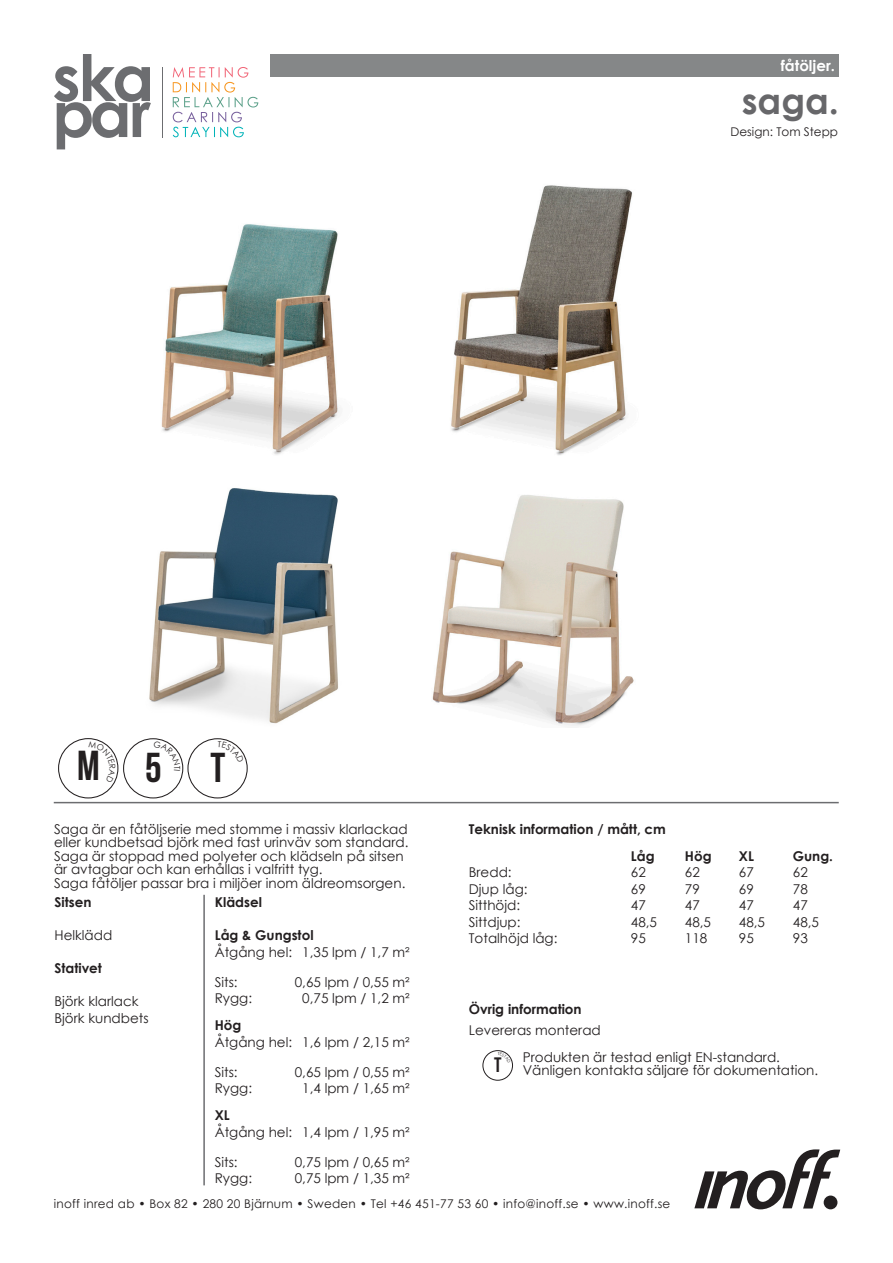
<style>
.page{position:relative;width:893px;height:1263px;background:#fff}
.page>*{position:absolute;margin:0;border:0;box-sizing:border-box;transform-origin:0 0}
.t1{font:41.85px "Bebas Neue";color:#231f20}
.t2{font:41.7px "Bebas Neue";color:#231f20}
.t3{font:700 36px "Century Gothic";color:#67676a}
.t4{font:20.85px "Bebas Neue";color:#231f20}
.t5{font:700 15px "Century Gothic";color:#fff}
.t6{font:13.5px/13.5px "Century Gothic";color:#231f20}
.t7{font:700 13.5px "Century Gothic";color:#231f20}
.t8{font:12px "Century Gothic";letter-spacing:.02em;color:#231f20}
.t9{font:12px "Century Gothic";color:#231f20}
.s1{font-weight:700}
</style>
<div class="page">
<svg style="left:694px;top:1149px;width:146px;height:60px"></svg>
<div style="left:270px;top:54px;width:569px;height:23px;background:#858788"></div>
<svg style="left:54px;top:54px;width:97px;height:95px"></svg>
<svg style="left:173px;top:67px;width:85px;height:70px"></svg>
<hr style="left:162px;top:67px;width:1px;height:70px;background:#6c6d70">
<img style="left:451px;top:185px;width:181px;height:270px">
<img style="left:161px;top:224px;width:179px;height:231px">
<hr style="left:54px;top:802px;width:785px;height:1px;background:#6c6d70">
<hr style="left:203px;top:895px;width:2px;height:290px;background:#6c6d70">
<img style="left:149px;top:488px;width:189px;height:236px">
<img style="left:432px;top:495px;width:202px;height:231px">
<div style="left:187px;top:738px;width:61px;height:60px;border:1px solid #231f20;border-radius:50%"></div>
<div style="left:123px;top:738px;width:60px;height:60px;border:1px solid #231f20;border-radius:50%"></div>
<div style="left:58px;top:738px;width:60px;height:60px;border:1px solid #231f20;border-radius:50%"></div>
<div style="left:483px;top:1050px;width:30px;height:30px;border:1px solid #231f20;border-radius:50%"></div>
<svg style="left:227px;top:741px;width:17px;height:15px"></svg>
<svg style="left:162px;top:741px;width:18px;height:18px"></svg>
<svg style="left:97px;top:741px;width:19px;height:42px"></svg>
<svg style="left:502px;top:1052px;width:9px;height:9px"></svg>
<p class="t1" style="left:77px;top:743px;width:24px">M</p>
<p class="t2" style="left:145px;top:745px;width:18px">5</p>
<p class="t2" style="left:211px;top:745px;width:16px">T</p>
<p class="t5" style="left:781px;top:55px;width:56px">fåtöljer.</p>
<h3 class="t3" style="left:742px;top:74px;width:99px">saga.</h3>
<p class="t9" style="left:730px;top:123px;width:109px">Design: Tom Stepp</p>
<p class="t6" style="left:54px;top:822px;width:356px">Saga är en fåtöljserie med stomme i massiv klarlackad eller kundbetsad björk med fast urinväv som standard.<br>Saga är stoppad med polyeter och klädseln på sitsen är avtagbar och kan erhållas i valfritt tyg.</p>
<p class="t6" style="left:54px;top:876px;width:353px">Saga fåtöljer passar bra i miljöer inom äldreomsorgen.</p>
<p class="t7" style="left:469px;top:819px;width:199px">Teknisk information / mått, cm</p>
<p class="t7" style="left:631px;top:845px;width:25px">Låg</p>
<p class="t7" style="left:685px;top:845px;width:28px">Hög</p>
<p class="t7" style="left:739px;top:845px;width:17px">XL</p>
<p class="t7" style="left:793px;top:845px;width:42px">Gung.</p>
<p class="t6" style="left:469px;top:865px;width:44px">Bredd:</p>
<p class="t6" style="left:631px;top:865px;width:16px">62</p>
<p class="t6" style="left:685px;top:865px;width:16px">62</p>
<p class="t6" style="left:739px;top:865px;width:16px">67</p>
<p class="t6" style="left:793px;top:865px;width:16px">62</p>
<p class="t6" style="left:469px;top:882px;width:60px">Djup låg:</p>
<p class="t6" style="left:631px;top:882px;width:16px">69</p>
<p class="t6" style="left:685px;top:882px;width:16px">79</p>
<p class="t6" style="left:739px;top:882px;width:16px">69</p>
<p class="t6" style="left:793px;top:882px;width:16px">78</p>
<p class="t6" style="left:469px;top:898px;width:53px">Sitthöjd:</p>
<p class="t6" style="left:631px;top:898px;width:16px">47</p>
<p class="t6" style="left:685px;top:898px;width:16px">47</p>
<p class="t6" style="left:739px;top:898px;width:16px">47</p>
<p class="t6" style="left:793px;top:898px;width:16px">47</p>
<p class="t6" style="left:469px;top:915px;width:53px">Sittdjup:</p>
<p class="t6" style="left:631px;top:915px;width:28px">48,5</p>
<p class="t6" style="left:685px;top:915px;width:28px">48,5</p>
<p class="t6" style="left:739px;top:915px;width:28px">48,5</p>
<p class="t6" style="left:793px;top:915px;width:28px">48,5</p>
<p class="t6" style="left:469px;top:931px;width:90px">Totalhöjd låg:</p>
<p class="t6" style="left:631px;top:931px;width:16px">95</p>
<p class="t6" style="left:685px;top:931px;width:24px">118</p>
<p class="t6" style="left:739px;top:931px;width:16px">95</p>
<p class="t6" style="left:793px;top:931px;width:16px">93</p>
<p class="t7" style="left:215px;top:892px;width:49px">Klädsel</p>
<p class="t7" style="left:215px;top:925px;width:100px">Låg &amp; Gungstol</p>
<p class="t6" style="left:215px;top:945px;width:196px">Åtgång hel: 1,35 lpm / 1,7 m²</p>
<p class="t6" style="left:215px;top:975px;width:24px">Sits:</p>
<p class="t6" style="left:295px;top:975px;width:116px">0,65 lpm / 0,55 m²</p>
<p class="t6" style="left:215px;top:991px;width:39px">Rygg:</p>
<p class="t6" style="left:302px;top:991px;width:109px">0,75 lpm / 1,2 m²</p>
<p class="t6" style="left:215px;top:1017px;width:196px;line-height:16.5px"><span class="s1">Hög<br></span>Åtgång hel: 1,6 lpm / 2,15 m²</p>
<p class="t6" style="left:215px;top:1065px;width:24px">Sits:</p>
<p class="t6" style="left:295px;top:1065px;width:116px">0,65 lpm / 0,55 m²</p>
<p class="t6" style="left:215px;top:1081px;width:39px">Rygg:</p>
<p class="t6" style="left:302px;top:1081px;width:109px">1,4 lpm / 1,65 m²</p>
<p class="t6" style="left:215px;top:1107px;width:196px;line-height:16.5px"><span class="s1">XL<br></span>Åtgång hel: 1,4 lpm / 1,95 m²</p>
<p class="t6" style="left:215px;top:1155px;width:24px">Sits:</p>
<p class="t6" style="left:295px;top:1155px;width:116px">0,75 lpm / 0,65 m²</p>
<p class="t6" style="left:215px;top:1171px;width:39px">Rygg:</p>
<p class="t6" style="left:295px;top:1171px;width:116px">0,75 lpm / 1,35 m²</p>
<p class="t7" style="left:54px;top:892px;width:38px">Sitsen</p>
<p class="t6" style="left:54px;top:928px;width:59px">Helklädd</p>
<p class="t7" style="left:54px;top:958px;width:49px">Stativet</p>
<p class="t6" style="left:54px;top:993px;width:96px;line-height:16.5px">Björk klarlack<br>Björk kundbets</p>
<p class="t7" style="left:469px;top:999px;width:114px">Övrig information</p>
<p class="t6" style="left:469px;top:1023px;width:133px">Levereras monterad</p>
<p class="t6" style="left:523px;top:1050px;width:297px">Produkten är testad enligt EN-standard.<br>Vänligen kontakta säljare för dokumentation.</p>
<p class="t4" style="left:494px;top:1053px;width:9px">T</p>
<p class="t8" style="left:54px;top:1195px;width:618px">inoff inred ab • Box 82 • 280 20 Bjärnum • Sweden • Tel +46 451-77 53 60 • info@inoff.se • www.inoff.se</p>
</div>
